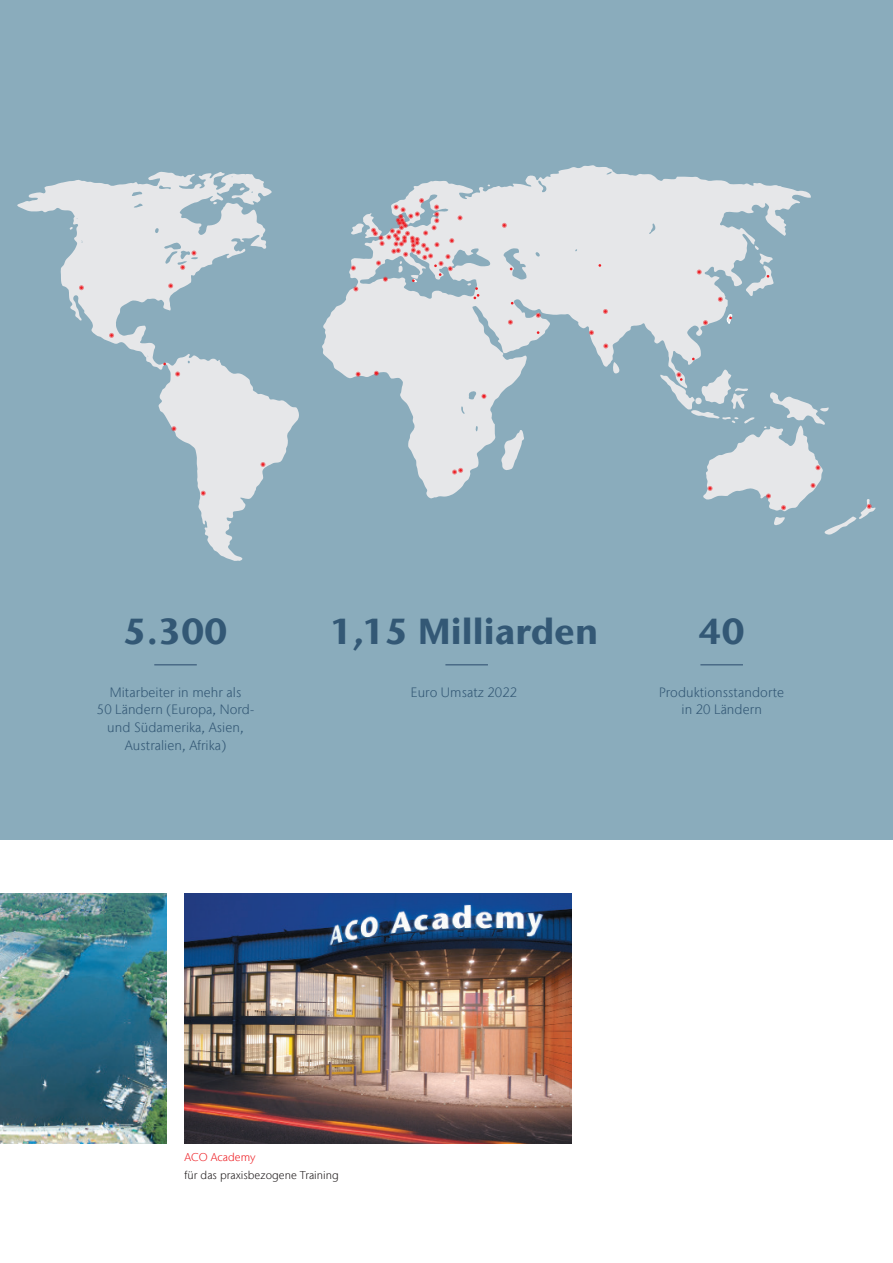
<style>
.page{position:relative;width:893px;height:1263px;background:#fff}
.page>*{position:absolute;margin:0;border:0;box-sizing:border-box;transform-origin:0 0}
.Accentuation{font:700 36px "Stone Sans IIITC Com";letter-spacing:.005em;color:#335875}
.Body_copy{font:300 13.5px/17.9px "Stone Sans IIITC Com";letter-spacing:.005em;color:#335875;text-align:center}
.Foot_note{font:300 11.25px "Stone Sans IIITC Com";letter-spacing:.005em;color:#231f20}
.Foot_note-2{font:300 11.25px "Stone Sans IIITC Com";letter-spacing:.005em;color:#ee1d23}
</style>
<div class="page">
<div style="left:0;top:0;width:893px;height:839px;background:#8aacbc"></div>
<img style="left:185px;top:893px;width:386px;height:250px">
<svg style="left:322px;top:165px;width:489px;height:333px"></svg>
<svg style="left:17px;top:172px;width:282px;height:389px"></svg>
<svg style="left:746px;top:245px;width:28px;height:51px"></svg>
<svg style="left:727px;top:314px;width:5px;height:11px"></svg>
<svg style="left:536px;top:313px;width:5px;height:5px"></svg>
<svg style="left:508px;top:320px;width:5px;height:5px"></svg>
<svg style="left:191px;top:251px;width:5px;height:4px"></svg>
<svg style="left:180px;top:265px;width:5px;height:5px"></svg>
<svg style="left:168px;top:283px;width:5px;height:5px"></svg>
<svg style="left:79px;top:285px;width:5px;height:5px"></svg>
<svg style="left:109px;top:333px;width:5px;height:5px"></svg>
<svg style="left:175px;top:371px;width:5px;height:5px"></svg>
<svg style="left:201px;top:491px;width:5px;height:5px"></svg>
<svg style="left:260px;top:462px;width:5px;height:5px"></svg>
<svg style="left:703px;top:320px;width:5px;height:5px"></svg>
<svg style="left:718px;top:297px;width:5px;height:5px"></svg>
<svg style="left:660px;top:370px;width:216px;height:165px"></svg>
<svg style="left:603px;top:343px;width:5px;height:5px"></svg>
<svg style="left:697px;top:269px;width:5px;height:5px"></svg>
<svg style="left:452px;top:468px;width:11px;height:6px"></svg>
<svg style="left:589px;top:330px;width:5px;height:5px"></svg>
<svg style="left:603px;top:309px;width:5px;height:5px"></svg>
<svg style="left:502px;top:223px;width:5px;height:5px"></svg>
<svg style="left:171px;top:426px;width:5px;height:5px"></svg>
<svg style="left:356px;top:372px;width:5px;height:5px"></svg>
<svg style="left:351px;top:198px;width:128px;height:101px"></svg>
<svg style="left:374px;top:371px;width:5px;height:5px"></svg>
<svg style="left:481px;top:394px;width:5px;height:5px"></svg>
<img style="left:0;top:893px;width:166px;height:250px">
<hr style="left:700px;top:664px;width:43px;height:1px;background:#4a6b87">
<hr style="left:445px;top:664px;width:43px;height:1px;background:#4a6b87">
<hr style="left:154px;top:664px;width:43px;height:1px;background:#4a6b87">
<p class="Accentuation" style="left:124px;top:608px;width:105px">5.300</p>
<p class="Body_copy" style="left:97px;top:683px;width:159px">Mitarbeiter in mehr als<br>50 Ländern (Europa, Nord&shy;und Südamerika, Asien,<br>Australien, Afrika)</p>
<p class="Accentuation" style="left:330px;top:608px;width:270px">1,15 Milliarden</p>
<p class="Body_copy" style="left:411px;top:683px;width:108px">Euro Umsatz 2022</p>
<p class="Accentuation" style="left:699px;top:608px;width:48px">40</p>
<p class="Body_copy" style="left:659px;top:683px;width:127px">Produktionsstandorte in 20 Ländern</p>
<p class="Foot_note-2" style="left:185px;top:1150px;width:73px">ACO Academy</p>
<p class="Foot_note" style="left:185px;top:1168px;width:156px">für das praxisbezogene Training</p>
</div>
